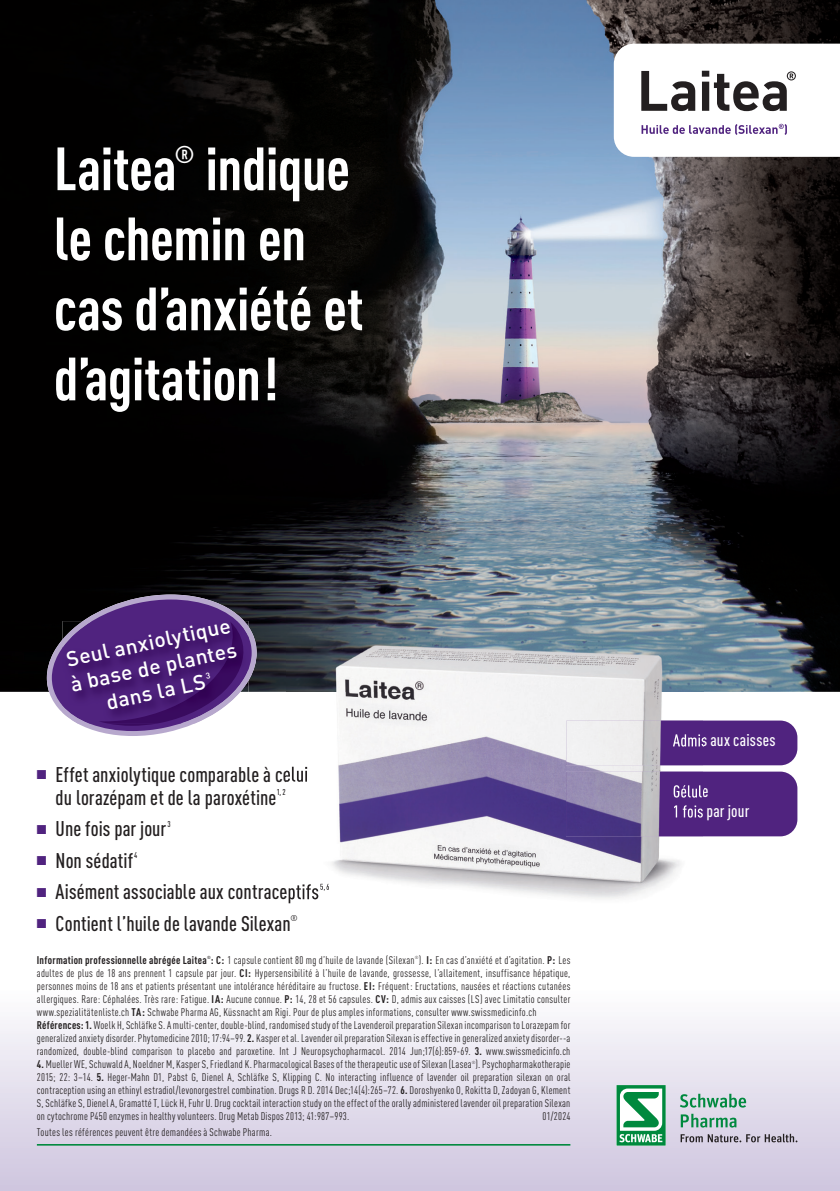
<style>
.page{position:relative;width:840px;height:1191px;background:#fff}
.page>*{position:absolute;margin:0;border:0;box-sizing:border-box;transform-origin:0 0}
.t1{font:700 condensed 60px/70px "DIN Pro";letter-spacing:-.005em;color:#fff}
.t2{font:700 condensed 24px "DIN Pro";color:#fff}
.t3{font:500 condensed 21px/23px "DIN Pro";letter-spacing:.005em;color:#231f20}
.t4{font:500 21px/25px "DINOT";color:#fff;text-align:center}
.t5{font:500 condensed 17px "DIN Pro";letter-spacing:.01em;color:#fff}
.t6{font:condensed 11px/13px "DIN Pro";letter-spacing:.025em;color:#231f20}
.t7{font:500 condensed 8.4px "DIN Pro";color:#231f20}
.t8{font:condensed 4.4px "DIN Pro";color:#231f20}
.t9{font:700 condensed 4.4px "DIN Pro";color:#231f20}
.s1{font-weight:700}
</style>
<div class="page">
<div style="left:0;top:952px;width:839px;height:239px;background:linear-gradient(to bottom,#fff,#cec5df)"></div>
<svg style="left:680px;top:1113px;width:56px;height:14px"></svg>
<svg style="left:616px;top:1085px;width:49px;height:60px"></svg>
<svg style="left:679px;top:1093px;width:66px;height:14px"></svg>
<svg style="left:680px;top:1133px;width:117px;height:9px"></svg>
<img style="left:0;top:0;width:839px;height:692px">
<svg style="left:613px;top:44px;width:226px;height:113px"></svg>
<hr style="left:37px;top:1144px;width:533px;height:1px;background:#00893e">
<div style="left:702px;top:771px;width:95px;height:65px;background:#50237f"></div>
<div style="left:702px;top:720px;width:95px;height:45px;background:#50237f"></div>
<img style="left:286px;top:608px;width:416px;height:291px">
<img style="left:286px;top:766px;width:22px;height:19px">
<img style="left:286px;top:884px;width:32px;height:19px">
<svg style="left:320px;top:883px;width:9px;height:8px"></svg>
<img style="left:566px;top:771px;width:136px;height:65px">
<img style="left:673px;top:785px;width:29px;height:12px">
<img style="left:673px;top:805px;width:29px;height:15px">
<img style="left:566px;top:720px;width:136px;height:45px">
<img style="left:672px;top:734px;width:30px;height:12px">
<svg style="left:43px;top:588px;width:218px;height:148px;background:#5b3e79"></svg>
<h1 class="t1" style="left:54px;top:129px;width:124px">Laitea</h1>
<h2 class="t2" style="left:174px;top:137px;width:22px">®</h2>
<h1 class="t1" style="left:54px;top:129px;width:311px;text-indent:151px">indique le chemin en cas d’anxiété et d’agitation!</h1>
<h3 class="t4" style="left:63px;top:647px;width:170px;rotate:-12deg">Seul anxiolytique à base de plantes dans la LS</h3>
<h3 class="t3" style="left:56px;top:761px;width:254px">Effet anxiolytique comparable à celui du lorazépam et de la paroxétine</h3>
<p class="t7" style="left:277px;top:786px;width:10px">1,2</p>
<h3 class="t3" style="left:56px;top:816px;width:112px">Une fois par jour</h3>
<p class="t7" style="left:167px;top:817px;width:5px">3</p>
<h3 class="t3" style="left:56px;top:847px;width:79px">Non sédatif</h3>
<p class="t7" style="left:134px;top:849px;width:5px">4</p>
<h3 class="t3" style="left:56px;top:874px;width:265px;line-height:31.6px">Aisément associable aux contraceptifs<br>Contient l’huile de lavande Silexan</h3>
<p class="t7" style="left:290px;top:912px;width:9px">®</p>
<p class="t6" style="left:37px;top:953px;width:534px"><span class="s1">Information professionnelle abrégée Laitea : C:</span> 1 capsule contient 80 mg d’huile de lavande (Silexan ). <span class="s1">I:</span> En cas d’anxiété et d’agitation. <span class="s1">P:</span> Les</p>
<p class="t9" style="left:207px;top:954px;width:5px">®</p>
<p class="t8" style="left:414px;top:955px;width:5px">®</p>
<p class="t6" style="left:37px;top:966px;width:534px">adultes de plus de 18 ans prennent 1 capsule par jour. <span class="s1">CI:</span> Hypersensibilité à l’huile de lavande, grossesse, l’allaitement, insuffisance hépatique, personnes moins de 18 ans et patients présentant une intolérance héréditaire au fructose. <span class="s1">EI:</span> Fréquent: Eructations, nausées et réactions cutanées allergiques. Rare: Céphalées. Très rare: Fatigue. <span class="s1">IA:</span> Aucune connue. <span class="s1">P:</span> 14, 28 et 56 capsules. <span class="s1">CV:</span> D, admis aux caisses (LS) avec Limitatio consulter www.spezialitätenliste.ch <span class="s1">TA:</span> Schwabe Pharma AG, Küssnacht am Rigi. Pour de plus amples informations, consulter www.swissmedicinfo.ch <span class="s1">Références: 1.</span> Woelk H, Schläfke S. A multi-center, double-blind, randomised study of the Lavenderoil preparation Silexan incomparison to Lorazepam for generalized anxiety disorder. Phytomedicine 2010; 17:94–99. <span class="s1">2.</span> Kasper et al. Lavender oil preparation Silexan is effective in generalized anxiety disorder--a randomized, double-blind comparison to placebo and paroxetine. Int J Neuropsychopharmacol. 2014 Jun;17(6):859-69. <span class="s1">3.</span> www.swissmedicinfo.ch</p>
<p class="t6" style="left:37px;top:1057px;width:534px"><span class="s1">4.</span> Mueller WE, Schuwald A, Noeldner M, Kasper S, Friedland K. Pharmacological Bases of the therapeutic use of Silexan (Lasea ). Psychopharmakotherapie</p>
<p class="t8" style="left:471px;top:1059px;width:5px">®</p>
<p class="t6" style="left:37px;top:1070px;width:534px;text-align:justify">2015; 22: 3–14. <span class="s1">5.</span> Heger-Mahn D1, Pabst G, Dienel A, Schläfke S, Klipping C. No interacting influence of lavender oil preparation silexan on oral contraception using an ethinyl estradiol/levonorgestrel combination. Drugs R D. 2014 Dec;14(4):265–72. <span class="s1">6.</span> Doroshyenko O, Rokitta D, Zadoyan G, Klement S, Schläfke S, Dienel A, Gramatté T, Lück H, Fuhr U. Drug cocktail interaction study on the effect of the orally administered lavender oil preparation Silexan on cytochrome P450 enzymes in healthy volunteers. Drug Metab Dispos 2013; 41:987–993.</p>
<p class="t6" style="left:542px;top:1109px;width:29px">01/2024</p>
<p class="t6" style="left:37px;top:1125px;width:236px">Toutes les références peuvent être demandées à Schwabe Pharma.</p>
<h3 class="t5" style="left:672px;top:728px;width:104px">Admis aux caisses</h3>
<h3 class="t5" style="left:672px;top:799px;width:78px">1 fois par jour</h3>
</div>
